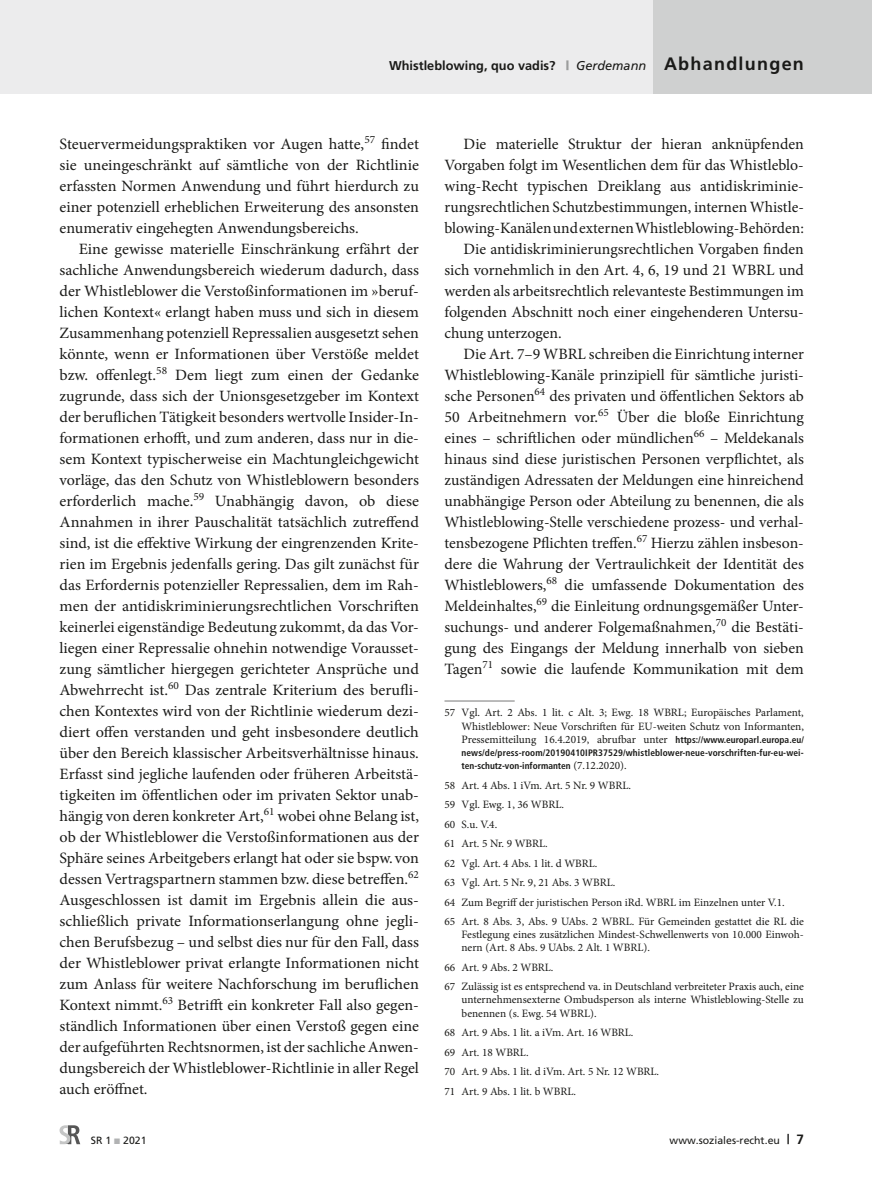
<style>
.page{position:relative;width:872px;height:1191px;background:#fff}
.page>*{position:absolute;margin:0;border:0;box-sizing:border-box;transform-origin:0 0}
.GS_Folge{font:15.75px/21px "Minion Pro";color:#1a1a18;text-align:justify}
.t1{font:700 12.75px "Frutiger";color:#1a1a18}
.FN_Standard{font:11.25px/13.2px "Minion Pro";color:#1a1a18;text-align:justify}
.FN_Linie{font:11.25px/13.2px "Minion Pro";letter-spacing:-.005em;color:#1a1a18;text-align:justify}
.t2{font:10.5px "Frutiger";color:#1a1a18}
.FN_Linie-2{font:700 condensed 9.3px/13.2px "Frutiger";letter-spacing:.01em;color:#1a1a18}
.s1{font-weight:900;color:#9c9d9d}
.s2{font-weight:400;font-style:italic}
.s3{font-size:18px}
.s4{font-family:"Frutiger";font-weight:700;font-stretch:condensed;font-size:9.3px}
.s5{font-family:"Minion Pro";font-weight:400;font-stretch:normal;font-size:11.25px}
.s6{color:#b1b2b3}
.s7{font-weight:700;font-size:13.5px}
</style>
<div class="page">
<div style="left:0;top:0;width:872px;height:94px;background:#ececed"></div>
<div style="left:653px;top:0;width:219px;height:94px;background:#cfd0d0"></div>
<svg style="left:60px;top:1125px;width:20px;height:19px"></svg>
<hr style="left:444px;top:700px;width:70px;height:1px;background:#878786">
<p class="t1" style="left:389px;top:58px;width:416px">Whistleblowing, quo vadis? <span class="s1">|</span> <span class="s2">Gerdemann</span> <span class="s3">Abhandlungen</span></p>
<p class="GS_Folge" style="left:60px;top:133px;width:361px">Steuervermeidungspraktiken vor Augen hatte,<sup>57</sup> findet sie uneingeschränkt auf sämtliche von der Richtlinie erfassten Normen Anwendung und führt hierdurch zu einer potenziell erheblichen Erweiterung des ansonsten enumerativ eingehegten Anwendungsbereichs.</p>
<p class="GS_Folge" style="left:60px;top:238px;width:361px;text-indent:19px">Eine gewisse materielle Einschränkung erfährt der sachliche Anwendungsbereich wiederum dadurch, dass der Whistleblower die Verstoßinformationen im »beruf&shy;lichen Kontext« erlangt haben muss und sich in diesem Zusammenhang potenziell Repressalien ausgesetzt sehen könnte, wenn er Informationen über Verstöße meldet bzw. offenlegt.<sup>58</sup> Dem liegt zum einen der Gedanke zugrunde, dass sich der Unionsgesetzgeber im Kontext der beruflichen Tätigkeit besonders wertvolle Insider-In&shy;formationen erhofft, und zum anderen, dass nur in die&shy;sem Kontext typischerweise ein Machtungleichgewicht vorläge, das den Schutz von Whistleblowern besonders erforderlich mache.<sup>59</sup> Unabhängig davon, ob diese Annahmen in ihrer Pauschalität tatsächlich zutreffend sind, ist die effektive Wirkung der eingrenzenden Krite&shy;rien im Ergebnis jedenfalls gering. Das gilt zunächst für das Erfordernis potenzieller Repressalien, dem im Rah&shy;men der antidiskriminierungsrechtlichen Vorschriften keinerlei eigenständige Bedeutung zukommt, da das Vor&shy;liegen einer Repressalie ohnehin notwendige Vorausset&shy;zung sämtlicher hiergegen gerichteter Ansprüche und Abwehrrecht ist.<sup>60</sup> Das zentrale Kriterium des berufli&shy;chen Kontextes wird von der Richtlinie wiederum dezi&shy;diert offen verstanden und geht insbesondere deutlich über den Bereich klassischer Arbeitsverhältnisse hinaus.<br>Erfasst sind jegliche laufenden oder früheren Arbeitstä&shy;tigkeiten im öffentlichen oder im privaten Sektor unab&shy;hängig von deren konkreter Art,<sup>61</sup> wobei ohne Belang ist, ob der Whistleblower die Verstoßinformationen aus der Sphäre seines Arbeitgebers erlangt hat oder sie bspw. von dessen Vertragspartnern stammen bzw. diese betreffen.<sup>62<br></sup>Ausgeschlossen ist damit im Ergebnis allein die aus&shy;schließlich private Informationserlangung ohne jegli&shy;chen Berufsbezug – und selbst dies nur für den Fall, dass der Whistleblower privat erlangte Informationen nicht zum Anlass für weitere Nachforschung im beruflichen Kontext nimmt.<sup>63</sup> Betrifft ein konkreter Fall also gegen&shy;ständlich Informationen über einen Verstoß gegen eine der aufgeführten Rechtsnormen, ist der sachliche Anwen&shy;dungsbereich der Whistleblower-Richtlinie in aller Regel auch eröffnet.</p>
<p class="GS_Folge" style="left:444px;top:133px;width:361px;text-indent:19px">Die materielle Struktur der hieran anknüpfenden Vorgaben folgt im Wesentlichen dem für das Whistleblo&shy;wing-Recht typischen Dreiklang aus antidiskriminie&shy;rungsrechtlichen Schutzbestimmungen, internen Whistle&shy;blowing-Kanälen und externen Whistleblowing-Behörden:</p>
<p class="GS_Folge" style="left:444px;top:238px;width:361px;text-indent:19px">Die antidiskriminierungsrechtlichen Vorgaben finden sich vornehmlich in den Art. 4, 6, 19 und 21 WBRL und werden als arbeitsrechtlich relevanteste Bestimmungen im folgenden Abschnitt noch einer eingehenderen Untersu&shy;chung unterzogen.</p>
<p class="GS_Folge" style="left:444px;top:343px;width:361px;text-indent:19px">Die Art. 7–9 WBRL schreiben die Einrichtung interner Whistleblowing-Kanäle prinzipiell für sämtliche juristi&shy;sche Personen<sup>64</sup> des privaten und öffentlichen Sektors ab 50 Arbeitnehmern vor.<sup>65</sup> Über die bloße Einrichtung eines – schriftlichen oder mündlichen<sup>66</sup> – Meldekanals hinaus sind diese juristischen Personen verpflichtet, als zuständigen Adressaten der Meldungen eine hinreichend unabhängige Person oder Abteilung zu benennen, die als Whistleblowing-Stelle verschiedene prozess- und verhal&shy;tensbezogene Pflichten treffen.<sup>67</sup> Hierzu zählen insbeson&shy;dere die Wahrung der Vertraulichkeit der Identität des Whistleblowers,<sup>68</sup> die umfassende Dokumentation des Meldeinhaltes,<sup>69</sup> die Einleitung ordnungsgemäßer Unter&shy;suchungs- und anderer Folgemaßnahmen,<sup>70</sup> die Bestäti&shy;gung des Eingangs der Meldung innerhalb von sieben Tagen<sup>71</sup> sowie die laufende Kommunikation mit dem</p>
<p class="FN_Linie" style="left:461px;top:706px;width:344px;text-indent:-17px">57 Vgl. Art. 2 Abs. 1 lit. c Alt. 3; Ewg. 18 WBRL; Europäisches Parlament, Whistleblower: Neue Vorschriften für EU-weiten Schutz von Informanten, Pressemitteilung 16.4.2019, abrufbar unter <span class="s4">https://www.europarl.europa.eu/</span></p>
<p class="FN_Linie-2" style="left:461px;top:746px;width:344px">news/de/press-room/20190410IPR37529/whistleblower-neue-vorschriften-fur-eu-wei&shy;ten-schutz-von-informanten <span class="s5">(7.12.2020).</span></p>
<p class="FN_Standard" style="left:444px;top:778px;width:188px">58 Art. 4 Abs. 1 iVm. Art. 5 Nr. 9 WBRL.</p>
<p class="FN_Standard" style="left:444px;top:798px;width:121px">59 Vgl. Ewg. 1, 36 WBRL.</p>
<p class="FN_Standard" style="left:444px;top:817px;width:54px">60 S.u. V.4.</p>
<p class="FN_Standard" style="left:444px;top:837px;width:105px">61 Art. 5 Nr. 9 WBRL.</p>
<p class="FN_Standard" style="left:444px;top:856px;width:154px">62 Vgl. Art. 4 Abs. 1 lit. d WBRL.</p>
<p class="FN_Standard" style="left:444px;top:876px;width:172px">63 Vgl. Art. 5 Nr. 9, 21 Abs. 3 WBRL.</p>
<p class="FN_Standard" style="left:444px;top:895px;width:342px">64 Zum Begriff der juristischen Person iRd. WBRL im Einzelnen unter V.1.</p>
<p class="FN_Standard" style="left:461px;top:915px;width:344px;text-indent:-17px">65 Art. 8 Abs. 3, Abs. 9 UAbs. 2 WBRL. Für Gemeinden gestattet die RL die Festlegung eines zusätzlichen Mindest-Schwellenwerts von 10.000 Einwoh&shy;nern (Art. 8 Abs. 9 UAbs. 2 Alt. 1 WBRL).</p>
<p class="FN_Standard" style="left:444px;top:960px;width:110px">66 Art. 9 Abs. 2 WBRL.</p>
<p class="FN_Standard" style="left:461px;top:980px;width:344px;text-indent:-17px">67 Zulässig ist es entsprechend va. in Deutschland verbreiteter Praxis auch, eine unternehmensexterne Ombudsperson als interne Whistleblowing-Stelle zu benennen (s. Ewg. 54 WBRL).</p>
<p class="FN_Standard" style="left:444px;top:1026px;width:190px">68 Art. 9 Abs. 1 lit. a iVm. Art. 16 WBRL.</p>
<p class="FN_Standard" style="left:444px;top:1045px;width:86px">69 Art. 18 WBRL.</p>
<p class="FN_Standard" style="left:444px;top:1065px;width:216px">70 Art. 9 Abs. 1 lit. d iVm. Art. 5 Nr. 12 WBRL.</p>
<p class="FN_Standard" style="left:444px;top:1084px;width:133px">71 Art. 9 Abs. 1 lit. b WBRL.</p>
<p class="t2" style="left:91px;top:1134px;width:57px">SR 1 <span class="s6">■</span> 2021</p>
<p class="t2" style="left:669px;top:1134px;width:136px">www.soziales-recht.eu <span class="s7">| 7</span></p>
</div>
